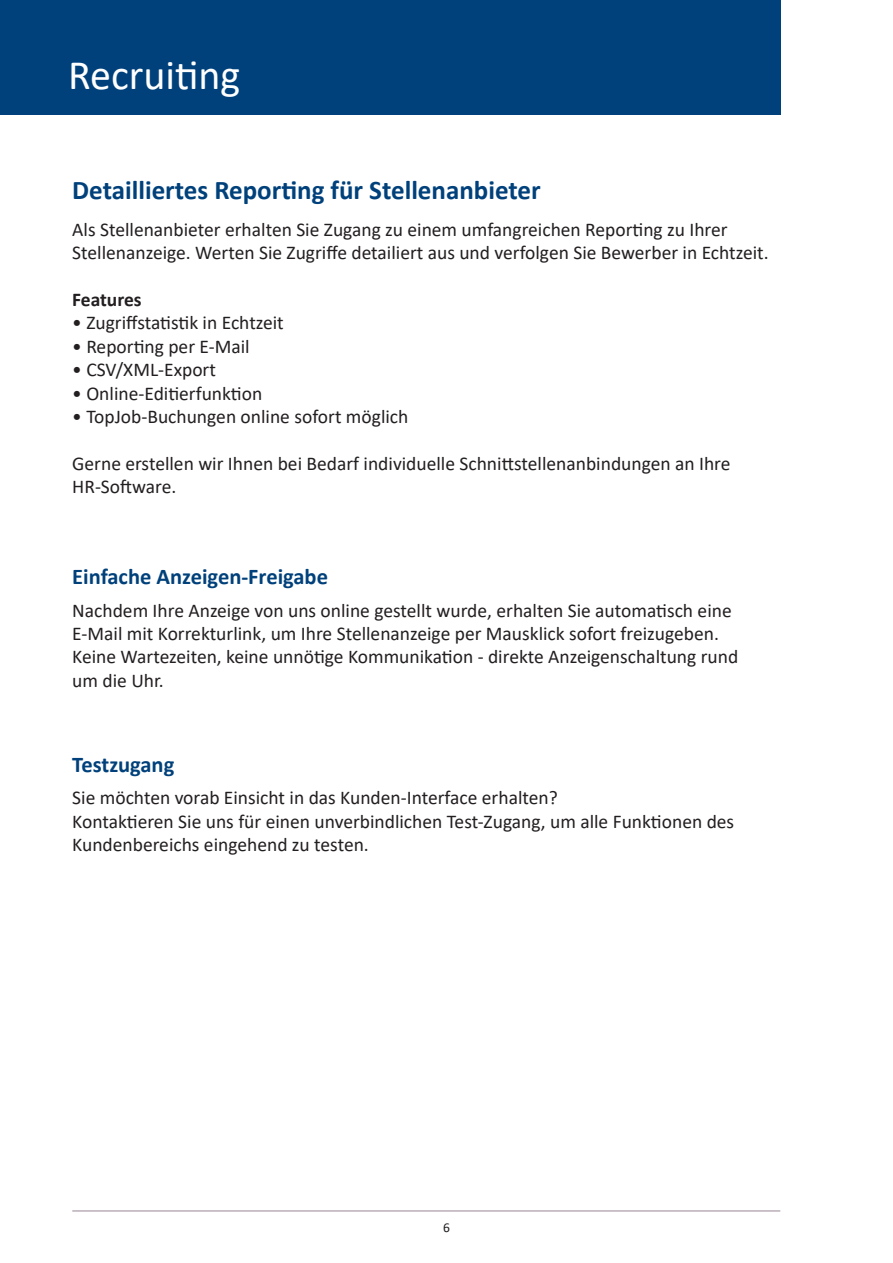
<style>
.page{position:relative;width:893px;height:1263px;background:#fff}
.page>*{position:absolute;margin:0;border:0;box-sizing:border-box;transform-origin:0 0}
.t1{font:42px "Calibri";color:#fff}
.t2{font:700 27px "Calibri";color:#00417b}
.t3{font:700 22.5px "Calibri";color:#00417b}
.t4{font:19.5px/23.4px "Calibri";color:#231f20}
.t5{font:700 19.5px "Calibri";color:#231f20}
.t6{font:13.5px "Calibri";color:#231f20}
</style>
<div class="page">
<div style="left:0;top:0;width:780px;height:115px;background:#00417b"></div>
<hr style="left:72px;top:1210px;width:708px;height:2px;background:#baaeb6">
<h1 class="t1" style="left:68px;top:46px;width:174px">Recruiting</h1>
<h2 class="t2" style="left:72px;top:171px;width:470px">Detailliertes Reporting für Stellenanbieter</h2>
<p class="t4" style="left:72px;top:217px;width:698px">Als Stellenanbieter erhalten Sie Zugang zu einem umfangreichen Reporting zu Ihrer<br>Stellenanzeige. Werten Sie Zugriffe detailiert aus und verfolgen Sie Bewerber in Echtzeit.</p>
<p class="t5" style="left:72px;top:286px;width:71px">Features</p>
<p class="t4" style="left:72px;top:311px;width:213px">• Zugriffstatistik in Echtzeit</p>
<p class="t4" style="left:72px;top:334px;width:179px">• Reporting per E-Mail</p>
<p class="t4" style="left:72px;top:357px;width:145px">• CSV/XML-Export</p>
<p class="t4" style="left:72px;top:381px;width:192px">• Online-Editierfunktion</p>
<p class="t4" style="left:72px;top:404px;width:338px">• TopJob-Buchungen online sofort möglich</p>
<p class="t4" style="left:72px;top:451px;width:660px">Gerne erstellen wir Ihnen bei Bedarf individuelle Schnittstellenanbindungen an Ihre<br>HR-Software.</p>
<p class="t3" style="left:72px;top:561px;width:257px">Einfache Anzeigen-Freigabe</p>
<p class="t4" style="left:72px;top:598px;width:667px">Nachdem Ihre Anzeige von uns online gestellt wurde, erhalten Sie automatisch eine E-Mail mit Korrekturlink, um I hre Stellenanzeige per Mausklick sofort freizugeben.<br>Keine Wartezeiten, keine unnötige Kommunikation - direkte Anzeigenschaltung rund um die Uhr.</p>
<p class="t3" style="left:72px;top:749px;width:104px">Testzugang</p>
<p class="t4" style="left:72px;top:786px;width:663px">Sie möchten vorab Einsicht in das Kunden-I nterface erhalten?<br>Kontaktieren Sie uns für einen unverbindlichen Test-Zugang, um alle Funktionen des<br>Kundenbereichs eingehend zu testen.</p>
<p class="t6" style="left:443px;top:1218px;width:8px">6</p>
</div>
